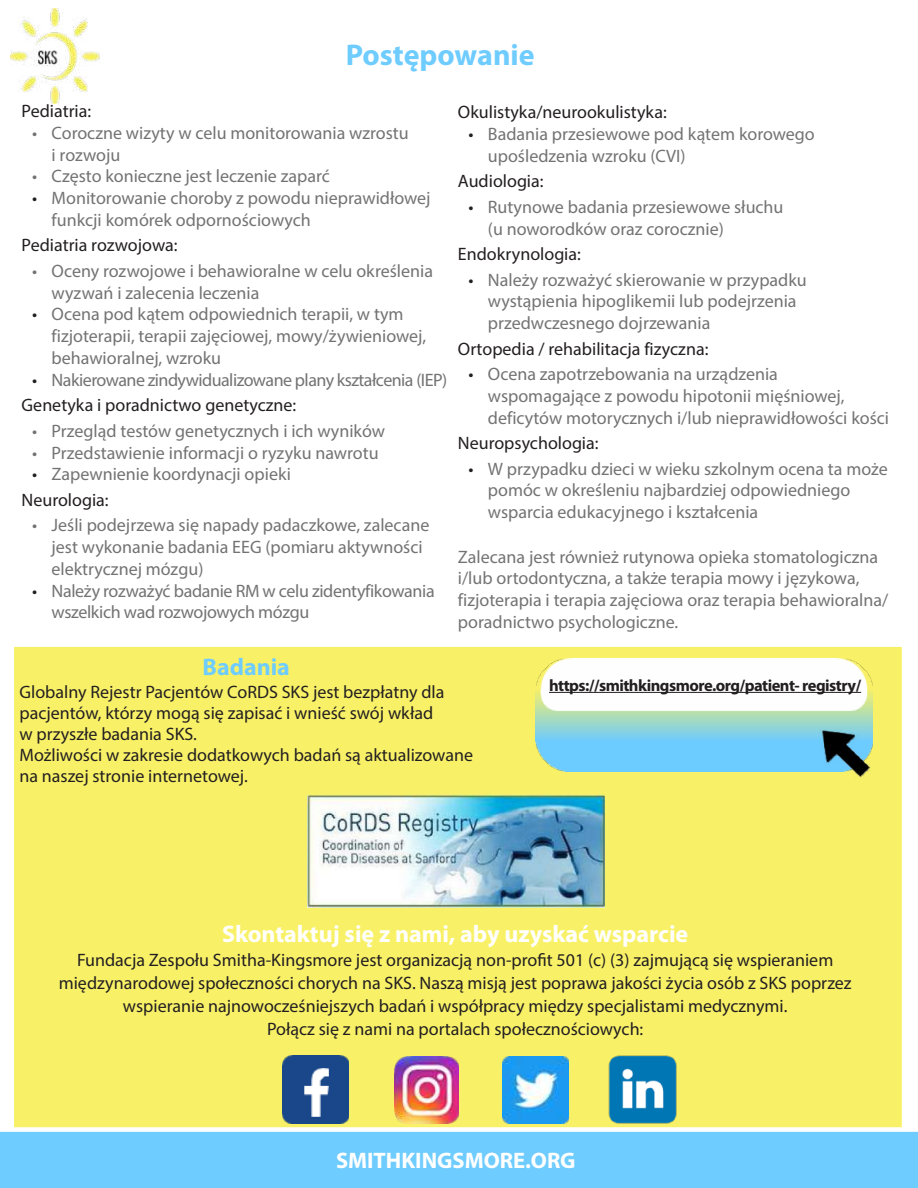
<style>
.page{position:relative;width:918px;height:1188px;background:#fff}
.page>*{position:absolute;margin:0;border:0;box-sizing:border-box;transform-origin:0 0}
.t1{font:700 30px "Myriad Pro";color:#6eccff}
.t2{font:700 24px "Myriad Pro";color:#fff}
.t3{font:700 24px "Myriad Pro";color:#6eccff}
.t4{font:700 22.5px "Myriad Pro";color:#fff}
.t5{font:18px/21.8px "Myriad Pro";color:#737373}
.t6{font:18px/21px "Myriad Pro";color:#231f20}
.t7{font:18px/25.5px "Myriad Pro";letter-spacing:-.03em;color:#737373}
.t8{font:18px/21.8px "Myriad Pro";letter-spacing:-.02em;color:#737373}
.t9{font:700 16.5px "Myriad Pro";letter-spacing:-.03em;color:#231f20}
.s1{color:#231f20}
</style>
<div class="page">
<div style="left:0;top:1132px;width:918px;height:56px;background:#6eccff"></div>
<div style="left:14px;top:647px;width:888px;height:480px;background:#f8f168"></div>
<img style="left:535px;top:658px;width:338px;height:113px">
<hr style="left:549px;top:692px;width:312px;height:1px;background:#231f20">
<img style="left:308px;top:795px;width:296px;height:113px">
<img style="left:10px;top:8px;width:90px;height:96px">
<img style="left:819px;top:728px;width:54px;height:50px">
<img style="left:282px;top:1056px;width:67px;height:67px">
<img style="left:395px;top:1056px;width:64px;height:67px">
<img style="left:502px;top:1057px;width:67px;height:66px">
<img style="left:609px;top:1056px;width:67px;height:67px">
<h1 class="t1" style="left:346px;top:38px;width:190px">Postępowanie</h1>
<p class="t6" style="left:22px;top:100px;width:71px">Pediatria:</p>
<p class="t5" style="left:52px;top:122px;width:359px;text-indent:-20px">• Coroczne wizyty w celu monitorowania wzrostu i rozwoju</p>
<p class="t5" style="left:32px;top:165px;width:299px">• Często konieczne jest leczenie zaparć</p>
<p class="t5" style="left:52px;top:187px;width:381px;text-indent:-20px"><span class="s1">•</span> Monitorowanie choroby z powodu nieprawidłowej funkcji komórek odpornościowych</p>
<p class="t6" style="left:22px;top:235px;width:157px">Pediatria rozwojowa:</p>
<p class="t5" style="left:52px;top:260px;width:383px;text-indent:-20px">• Oceny rozwojowe i behawioralne w celu określenia wyzwań i zalecenia leczenia</p>
<p class="t5" style="left:52px;top:303px;width:376px;text-indent:-20px"><span class="s1">•</span> Ocena pod kątem odpowiednich terapii, w tym fizjoterapii, terapii zajęciowej, mowy/żywieniowej, behawioralnej, wzroku</p>
<p class="t7" style="left:22px;top:367px;width:427px;text-indent:10px"><span class="s1">•</span> Nakierowane zindywidualizowane plany kształcenia (IEP)<br><span class="s1">Genetyka i poradnictwo genetyczne:</span></p>
<p class="t5" style="left:32px;top:420px;width:354px">• Przegląd testów genetycznych i ich wyników</p>
<p class="t5" style="left:32px;top:441px;width:348px">• Przedstawienie informacji o ryzyku nawrotu</p>
<p class="t5" style="left:22px;top:461px;width:271px;line-height:25.5px;text-indent:10px"><span class="s1">•</span> Zapewnienie koordynacji opieki<br><span class="s1">Neurologia:</span></p>
<p class="t5" style="left:52px;top:514px;width:379px;text-indent:-20px">• Jeśli podejrzewa się napady padaczkowe, zalecane jest wykonanie badania EEG (pomiaru aktywności elektrycznej mózgu)</p>
<p class="t8" style="left:52px;top:579px;width:385px;text-indent:-20px"><span class="s1">•</span> Należy rozważyć badanie RM w celu zidentyfikowania wszelkich wad rozwojowych mózgu</p>
<p class="t6" style="left:458px;top:101px;width:210px">Okulistyka/neurookulistyka:</p>
<p class="t5" style="left:488px;top:123px;width:328px;text-indent:-20px"><span class="s1">•</span> Badania przesiewowe pod kątem korowego upośledzenia wzroku (CVI)</p>
<p class="t6" style="left:458px;top:170px;width:87px">Audiologia:</p>
<p class="t5" style="left:488px;top:196px;width:297px;text-indent:-20px"><span class="s1">•</span> Rutynowe badania przesiewowe słuchu (u noworodków oraz corocznie)</p>
<p class="t6" style="left:458px;top:243px;width:125px">Endokrynologia:</p>
<p class="t5" style="left:488px;top:268px;width:320px;text-indent:-20px"><span class="s1">•</span> Należy rozważyć skierowanie w przypadku wystąpienia hipoglikemii lub podejrzenia przedwczesnego dojrzewania</p>
<p class="t6" style="left:458px;top:338px;width:252px">Ortopedia / rehabilitacja fizyczna:</p>
<p class="t5" style="left:488px;top:363px;width:403px;text-indent:-20px"><span class="s1">•</span> Ocena zapotrzebowania na urządzenia wspomagające z powodu hipotonii mięśniowej, deficytów motorycznych i/lub nieprawidłowości kości</p>
<p class="t6" style="left:458px;top:432px;width:142px">Neuropsychologia:</p>
<p class="t5" style="left:488px;top:458px;width:401px;text-indent:-20px"><span class="s1">•</span> W przypadku dzieci w wieku szkolnym ocena ta może pomóc w określeniu najbardziej odpowiedniego wsparcia edukacyjnego i kształcenia</p>
<p class="t5" style="left:458px;top:545px;width:432px">Zalecana jest również rutynowa opieka stomatologiczna i/lub ortodontyczna, a także terapia mowy i językowa, fizjoterapia i terapia zajęciowa oraz terapia behawioralna/ poradnictwo psychologiczne.</p>
<h2 class="t3" style="left:203px;top:653px;width:89px">Badania</h2>
<p class="t6" style="left:19px;top:682px;width:455px">Globalny Rejestr Pacjentów CoRDS SKS jest bezpłatny dla pacjentów, którzy mogą się zapisać i wnieść swój wkład<br>w przyszłe badania SKS.<br>Możliwości w zakresie dodatkowych badań są aktualizowane na naszej stronie internetowej.</p>
<p class="t9" style="left:549px;top:676px;width:314px">https://smithkingsmore.org/patient- registry/</p>
<h2 class="t2" style="left:222px;top:921px;width:468px">Skontaktuj się z nami, aby uzyskać wsparcie</h2>
<p class="t6" style="left:59px;top:948px;width:794px;line-height:23.2px;text-align:center">Fundacja Zespołu Smitha-Kingsmore jest organizacją non-profit 501 (c) (3) zajmującą się wspieraniem międzynarodowej społeczności chorych na SKS. Naszą misją jest poprawa jakości życia osób z SKS poprzez wspieranie najnowocześniejszych badań i współpracy między specjalistami medycznymi.<br>Połącz się z nami na portalach społecznościowych:</p>
<p class="t4" style="left:336px;top:1148px;width:241px">SMITHKINGSMORE.ORG</p>
</div>
